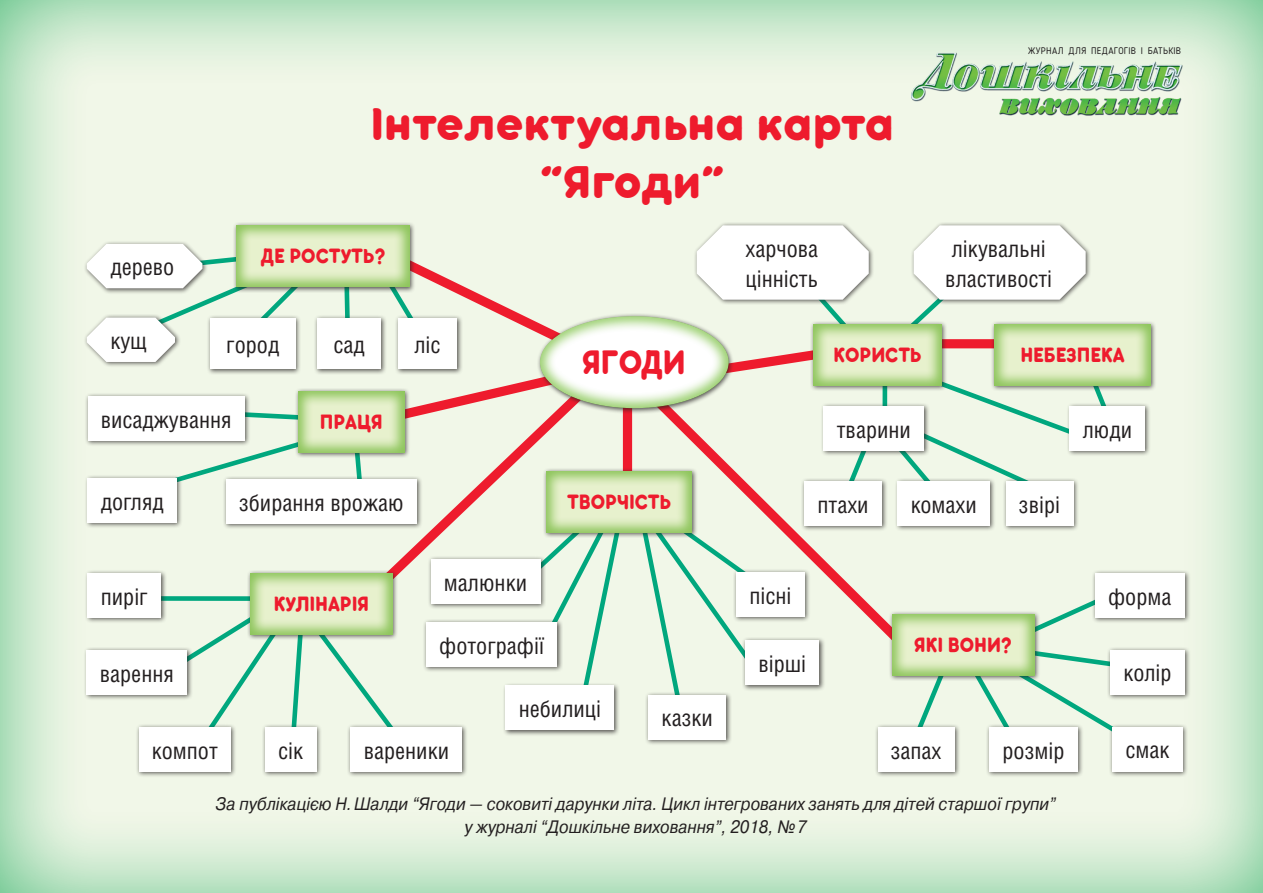
<style>
.page{position:relative;width:1263px;height:893px;background:#fff}
.page>*{position:absolute;margin:0;border:0;box-sizing:border-box;transform-origin:0 0}
.Шал_2{font:700 49.8px/57.8px "Bubbleboddy Neue Trial";color:#ee1b2d;text-align:center}
.t1{font:700 36.9px "Bubbleboddy Neue Trial";color:#ee1b2d;scale:.9 1}
.Шал_таб_ОТ{font:23.1px/30px "Helios Cond";color:#231f20}
.t2{font:700 22.5px "Bubbleboddy Neue Trial";color:#ee1b2d;scale:.9 1}
.t3{font:italic 18px/23.4px "Pragmatica C";color:#231f20;text-align:center;scale:.9 1}
.t4{font:9.45px "Blogger Sans";letter-spacing:.03em;color:#231f20}
</style>
<div class="page">
<div style="left:0;top:0;width:1263px;height:893px;background:#00a54f;opacity:.75"></div>
<img style="left:909px;top:50px;width:276px;height:69px">
<div style="left:623px;top:366px;width:9px;height:157px;background:#ee1b2d"></div>
<svg style="left:774px;top:508px;width:148px;height:155px;background:#f0e3d7"></svg>
<svg style="left:906px;top:584px;width:230px;height:172px;background:#e2f2e1"></svg>
<svg style="left:638px;top:535px;width:136px;height:187px;background:#dcf0de"></svg>
<div style="left:539px;top:315px;width:374px;height:95px;background:#7bc142;opacity:.75"></div>
<div style="left:83px;top:240px;width:125px;height:54px;background:#231f20;opacity:.75"></div>
<div style="left:83px;top:314px;width:98px;height:54px;background:#231f20;opacity:.75"></div>
<svg style="left:87px;top:230px;width:537px;height:523px;background:#e9eee0"></svg>
<div style="left:314px;top:315px;width:73px;height:60px;background:#231f20;opacity:.75"></div>
<div style="left:317px;top:318px;width:64px;height:51px;background:#fff"></div>
<div style="left:395px;top:315px;width:68px;height:60px;background:#231f20;opacity:.75"></div>
<div style="left:398px;top:318px;width:59px;height:51px;background:#fff"></div>
<div style="left:233px;top:222px;width:183px;height:71px;background:#231f20;opacity:.75"></div>
<div style="left:235px;top:225px;width:291px;height:65px;background:#7bc142;opacity:.75"></div>
<div style="left:83px;top:647px;width:110px;height:54px;background:#231f20;opacity:.75"></div>
<div style="left:87px;top:650px;width:100px;height:45px;background:#fff"></div>
<div style="left:135px;top:724px;width:102px;height:54px;background:#231f20;opacity:.75"></div>
<div style="left:139px;top:727px;width:92px;height:45px;background:#fff"></div>
<div style="left:262px;top:724px;width:60px;height:54px;background:#231f20;opacity:.75"></div>
<div style="left:265px;top:727px;width:51px;height:45px;background:#fff"></div>
<div style="left:347px;top:724px;width:121px;height:54px;background:#231f20;opacity:.75"></div>
<div style="left:351px;top:727px;width:111px;height:45px;background:#fff"></div>
<div style="left:84px;top:570px;width:83px;height:54px;background:#231f20;opacity:.75"></div>
<div style="left:88px;top:573px;width:73px;height:45px;background:#fff"></div>
<div style="left:247px;top:570px;width:151px;height:71px;background:#231f20;opacity:.75"></div>
<div style="left:249px;top:573px;width:259px;height:65px;background:#7bc142;opacity:.75"></div>
<div style="left:84px;top:393px;width:167px;height:54px;background:#231f20;opacity:.75"></div>
<div style="left:88px;top:396px;width:157px;height:45px;background:#fff"></div>
<div style="left:84px;top:475px;width:99px;height:54px;background:#231f20;opacity:.75"></div>
<div style="left:88px;top:478px;width:89px;height:45px;background:#fff"></div>
<div style="left:223px;top:476px;width:200px;height:54px;background:#231f20;opacity:.75"></div>
<div style="left:226px;top:479px;width:191px;height:45px;background:#fff"></div>
<div style="left:294px;top:388px;width:117px;height:71px;background:#231f20;opacity:.75"></div>
<div style="left:296px;top:391px;width:227px;height:64px;background:#7bc142;opacity:.75"></div>
<div style="left:1091px;top:570px;width:99px;height:54px;background:#231f20;opacity:.75"></div>
<div style="left:1095px;top:573px;width:89px;height:45px;background:#fff"></div>
<div style="left:1107px;top:647px;width:83px;height:54px;background:#231f20;opacity:.75"></div>
<div style="left:1110px;top:650px;width:75px;height:44px;background:#fff"></div>
<div style="left:986px;top:724px;width:97px;height:54px;background:#231f20;opacity:.75"></div>
<div style="left:989px;top:727px;width:88px;height:45px;background:#fff"></div>
<div style="left:1109px;top:724px;width:79px;height:54px;background:#231f20;opacity:.75"></div>
<div style="left:1112px;top:727px;width:71px;height:44px;background:#fff"></div>
<div style="left:874px;top:724px;width:87px;height:54px;background:#231f20;opacity:.75"></div>
<div style="left:878px;top:727px;width:76px;height:45px;background:#fff"></div>
<div style="left:888px;top:610px;width:152px;height:71px;background:#231f20;opacity:.75"></div>
<div style="left:890px;top:614px;width:261px;height:64px;background:#7bc142;opacity:.75"></div>
<div style="left:543px;top:467px;width:155px;height:71px;background:#231f20;opacity:.75"></div>
<div style="left:545px;top:471px;width:266px;height:64px;background:#7bc142;opacity:.75"></div>
<div style="left:1066px;top:403px;width:85px;height:54px;background:#231f20;opacity:.75"></div>
<div style="left:1070px;top:406px;width:75px;height:45px;background:#fff"></div>
<div style="left:910px;top:222px;width:182px;height:84px;background:#231f20;opacity:.75"></div>
<div style="left:693px;top:222px;width:182px;height:84px;background:#231f20;opacity:.75"></div>
<svg style="left:639px;top:225px;width:483px;height:283px"></svg>
<div style="left:894px;top:478px;width:102px;height:54px;background:#231f20;opacity:.75"></div>
<div style="left:898px;top:482px;width:92px;height:44px;background:#fff"></div>
<div style="left:801px;top:478px;width:87px;height:54px;background:#231f20;opacity:.75"></div>
<div style="left:804px;top:482px;width:78px;height:44px;background:#fff"></div>
<div style="left:1002px;top:478px;width:77px;height:54px;background:#231f20;opacity:.75"></div>
<div style="left:1006px;top:482px;width:67px;height:44px;background:#fff"></div>
<div style="left:810px;top:321px;width:138px;height:71px;background:#231f20;opacity:.75"></div>
<div style="left:812px;top:324px;width:249px;height:65px;background:#7bc142;opacity:.75"></div>
<div style="left:990px;top:321px;width:167px;height:71px;background:#231f20;opacity:.75"></div>
<div style="left:993px;top:324px;width:270px;height:65px;background:#7bc142;opacity:.75"></div>
<div style="left:742px;top:637px;width:83px;height:54px;background:#231f20;opacity:.75"></div>
<div style="left:745px;top:641px;width:74px;height:44px;background:#fff"></div>
<div style="left:733px;top:569px;width:78px;height:54px;background:#231f20;opacity:.75"></div>
<div style="left:736px;top:572px;width:69px;height:45px;background:#fff"></div>
<div style="left:502px;top:682px;width:118px;height:54px;background:#231f20;opacity:.75"></div>
<div style="left:506px;top:686px;width:108px;height:44px;background:#fff"></div>
<div style="left:423px;top:619px;width:140px;height:54px;background:#231f20;opacity:.75"></div>
<div style="left:426px;top:622px;width:131px;height:45px;background:#fff"></div>
<div style="left:427px;top:556px;width:119px;height:54px;background:#231f20;opacity:.75"></div>
<div style="left:431px;top:559px;width:109px;height:45px;background:#fff"></div>
<div style="left:645px;top:691px;width:87px;height:54px;background:#231f20;opacity:.75"></div>
<div style="left:649px;top:695px;width:77px;height:44px;background:#fff"></div>
<p class="Шал_таб_ОТ" style="left:110px;top:252px;width:66px">дерево</p>
<p class="Шал_2" style="left:370px;top:96px;width:525px">Інтелектуальна карта “Ягоди”</p>
<p class="t2" style="left:261px;top:243px;width:140px">ДЕ РОСТУТЬ?</p>
<p class="Шал_таб_ОТ" style="left:745px;top:233px;width:74px">харчова цінність</p>
<p class="t4" style="left:1028px;top:45px;width:154px">журнал для педагогів і батьків</p>
<p class="Шал_таб_ОТ" style="left:945px;top:233px;width:108px">лікувальні властивості</p>
<p class="Шал_таб_ОТ" style="left:110px;top:325px;width:38px">кущ</p>
<p class="Шал_таб_ОТ" style="left:226px;top:329px;width:55px">город</p>
<p class="Шал_таб_ОТ" style="left:333px;top:329px;width:33px">сад</p>
<p class="Шал_таб_ОТ" style="left:414px;top:329px;width:28px">ліс</p>
<p class="Шал_таб_ОТ" style="left:101px;top:404px;width:132px">висаджування</p>
<p class="t2" style="left:320px;top:409px;width:71px">ПРАЦЯ</p>
<p class="Шал_таб_ОТ" style="left:101px;top:486px;width:65px">догляд</p>
<p class="Шал_таб_ОТ" style="left:239px;top:487px;width:166px">збирання врожаю</p>
<h2 class="t1" style="left:582px;top:341px;width:117px">ЯГОДИ</h2>
<p class="t2" style="left:567px;top:489px;width:117px">ТВОРЧІСТЬ</p>
<p class="Шал_таб_ОТ" style="left:101px;top:581px;width:48px">пиріг</p>
<p class="t2" style="left:274px;top:591px;width:107px">КУЛІНАРІЯ</p>
<p class="Шал_таб_ОТ" style="left:100px;top:658px;width:76px">варення</p>
<p class="Шал_таб_ОТ" style="left:444px;top:567px;width:85px">малюнки</p>
<p class="Шал_таб_ОТ" style="left:439px;top:630px;width:106px">фотографії</p>
<p class="Шал_таб_ОТ" style="left:152px;top:735px;width:67px">компот</p>
<p class="Шал_таб_ОТ" style="left:278px;top:735px;width:27px">сік</p>
<p class="Шал_таб_ОТ" style="left:364px;top:735px;width:87px">вареники</p>
<p class="Шал_таб_ОТ" style="left:519px;top:693px;width:84px">небилиці</p>
<p class="Шал_таб_ОТ" style="left:662px;top:702px;width:53px">казки</p>
<p class="t2" style="left:833px;top:342px;width:99px">КОРИСТЬ</p>
<p class="t2" style="left:1020px;top:342px;width:117px">НЕБЕЗПЕКА</p>
<p class="Шал_таб_ОТ" style="left:837px;top:414px;width:76px">тварини</p>
<p class="Шал_таб_ОТ" style="left:1083px;top:414px;width:51px">люди</p>
<p class="Шал_таб_ОТ" style="left:817px;top:489px;width:53px">птахи</p>
<p class="Шал_таб_ОТ" style="left:911px;top:489px;width:68px">комахи</p>
<p class="Шал_таб_ОТ" style="left:1019px;top:489px;width:43px">звірі</p>
<p class="Шал_таб_ОТ" style="left:749px;top:580px;width:44px">пісні</p>
<p class="Шал_таб_ОТ" style="left:758px;top:648px;width:49px">вірші</p>
<p class="t2" style="left:914px;top:631px;width:110px">ЯКІ ВОНИ?</p>
<p class="Шал_таб_ОТ" style="left:1108px;top:581px;width:65px">форма</p>
<p class="Шал_таб_ОТ" style="left:1123px;top:658px;width:50px">колір</p>
<p class="Шал_таб_ОТ" style="left:891px;top:735px;width:52px">запах</p>
<p class="Шал_таб_ОТ" style="left:1002px;top:735px;width:63px">розмір</p>
<p class="Шал_таб_ОТ" style="left:1125px;top:735px;width:46px">смак</p>
<p class="t3" style="left:216px;top:792px;width:935px">За публікацією Н.Шалди “Ягоди — соковиті дарунки літа. Цикл інтегрованих занять для дітей старшої групи” у журналі “Дошкільне виховання”, 2018, №7</p>
</div>
